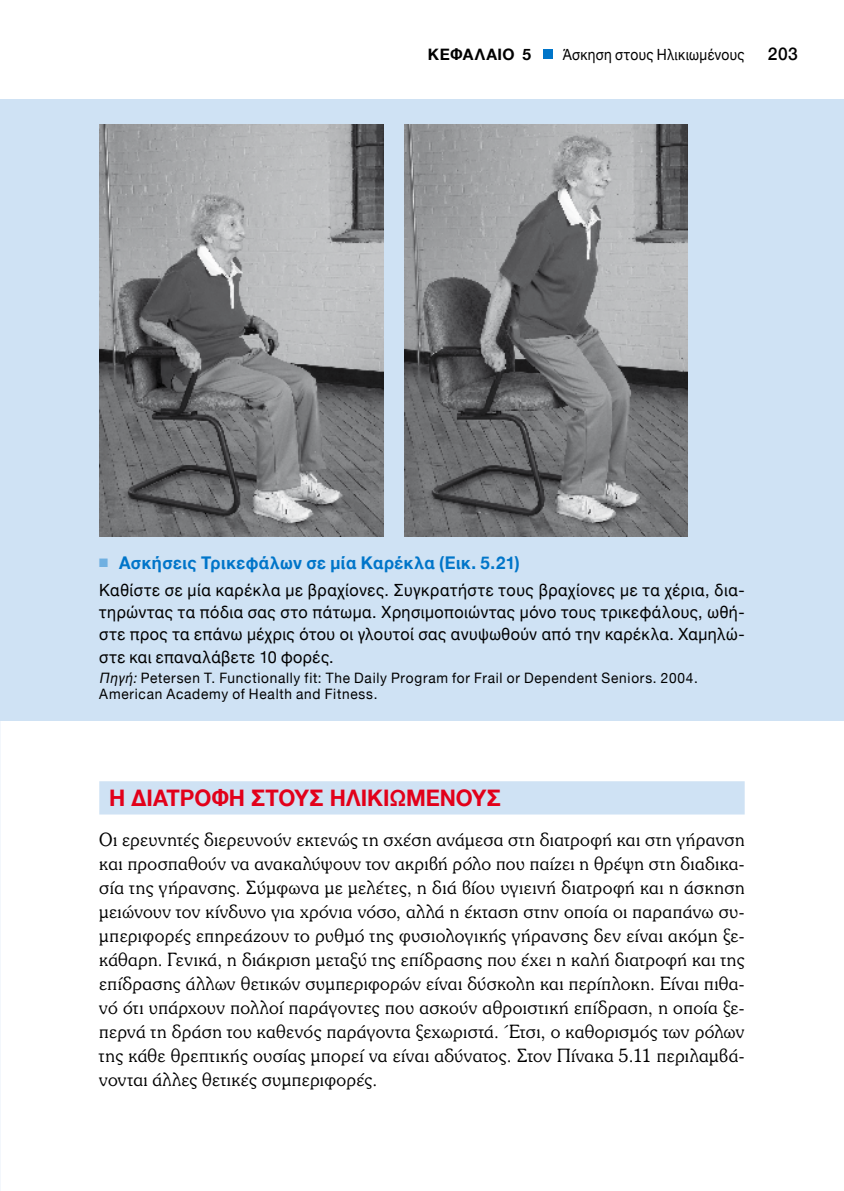
<style>
.page{position:relative;width:844px;height:1191px;background:#fff}
.page>*{position:absolute;margin:0;border:0;box-sizing:border-box;transform-origin:0 0}
.t1{font:700 22.75px "Helvetica Neue";letter-spacing:-.005em;color:#e2001a;scale:.96 1}
.t2{font:300 19.95px/24px "UB Souvenir";letter-spacing:.02em;color:#000;text-align:justify;scale:.95 1}
.t3{font:700 17.5px "Helvetica Neue";letter-spacing:.035em;color:#0075c9;scale:.96 1}
.t4{font:500 17.5px "Helvetica Neue";color:#000}
.t5{font:16.8px/22.2px "Helvetica Neue";letter-spacing:.03em;color:#000;text-align:justify;scale:.96 1}
.t6{font:700 15.75px "Helvetica Neue";letter-spacing:.04em;color:#000}
.t7{font:15.4px "Helvetica Neue";letter-spacing:.025em;color:#000;scale:.9 1}
.t8{font:14.35px/15.8px "Helvetica Neue";letter-spacing:.055em;color:#000;scale:.95 1}
.s1{color:#70b0e1}
.s2{font-style:italic}
</style>
<div class="page">
<div style="left:0;top:99px;width:843px;height:621px;background:#cfe2f4"></div>
<div style="left:543px;top:49px;width:9px;height:9px;background:#0075c9"></div>
<img style="left:99px;top:125px;width:284px;height:411px">
<img style="left:404px;top:125px;width:283px;height:411px">
<div style="left:99px;top:781px;width:645px;height:33px;background:#cfe2f4"></div>
<p class="t6" style="left:428px;top:42px;width:105px">ΚΕΦΑΛΑΙΟ 5</p>
<p class="t7" style="left:562px;top:43px;width:203px">Άσκηση στους Ηλικιωμένους</p>
<p class="t4" style="left:767px;top:39px;width:32px">203</p>
<p class="t3" style="left:99px;top:549px;width:439px"><span class="s1">■</span> Ασκήσεις Τρικεφάλων σε μία Καρέκλα (Εικ. 5.21)</p>
<p class="t5" style="left:99px;top:580px;width:673px">Καθίστε σε μία καρέκλα με βραχίονες. Συγκρατήστε τους βραχίονες με τα χέρια, δια&shy;τηρώντας τα πόδια σας στο πάτωμα. Χρησιμοποιώντας μόνο τους τρικεφάλους, ωθή&shy;στε προς τα επάνω μέχρις ότου οι γλουτοί σας ανυψωθούν από την καρέκλα. Χαμηλώ&shy;στε και επαναλάβετε 10 φορές.</p>
<p class="t8" style="left:99px;top:671px;width:631px"><span class="s2">Πηγή:</span>Petersen T. Functionally fit: The Daily Program for Frail or Dependent Seniors. 2004.<br>American Academy of Health and Fitness.</p>
<p class="t1" style="left:109px;top:780px;width:409px">Η ΔΙΑΤΡΟΦΗ ΣΤΟΥΣ ΗΛΙΚΙΩΜΕΝΟΥΣ</p>
<p class="t2" style="left:99px;top:827px;width:680px">Οι ερευνητές διερευνούν εκτενώς τη σχέση ανάμεσα στη διατροφή και στη γήρανση και προσπαθούν να ανακαλύψουν τον ακριβή ρόλο που παίζει η θρέψη στη διαδικα&shy;σία της γήρανσης. Σύμφωνα με μελέτες, η διά βίου υγιεινή διατροφή και η άσκηση μειώνουν τον κίνδυνο για χρόνια νόσο, αλλά η έκταση στην οποία οι παραπάνω συ&shy;μπεριφορές επηρεάζουν το ρυθμό της φυσιολογικής γήρανσης δεν είναι ακόμη ξε&shy;κάθαρη. Γενικά, η διάκριση μεταξύ της επίδρασης που έχει η καλή διατροφή και της επίδρασης άλλων θετικών συμπεριφορών είναι δύσκολη και περίπλοκη. Είναι πιθα&shy;νό ότι υπάρχουν πολλοί παράγοντες που ασκούν αθροιστική επίδραση, η οποία ξε&shy;περνά τη δράση του καθενός παράγοντα ξεχωριστά. Έτσι, ο καθορισμός των ρόλων της κάθε θρεπτικής ουσίας μπορεί να είναι αδύνατος. Στον Πίνακα 5.11 περιλαμβά&shy;νονται άλλες θετικές συμπεριφορές.</p>
</div>
